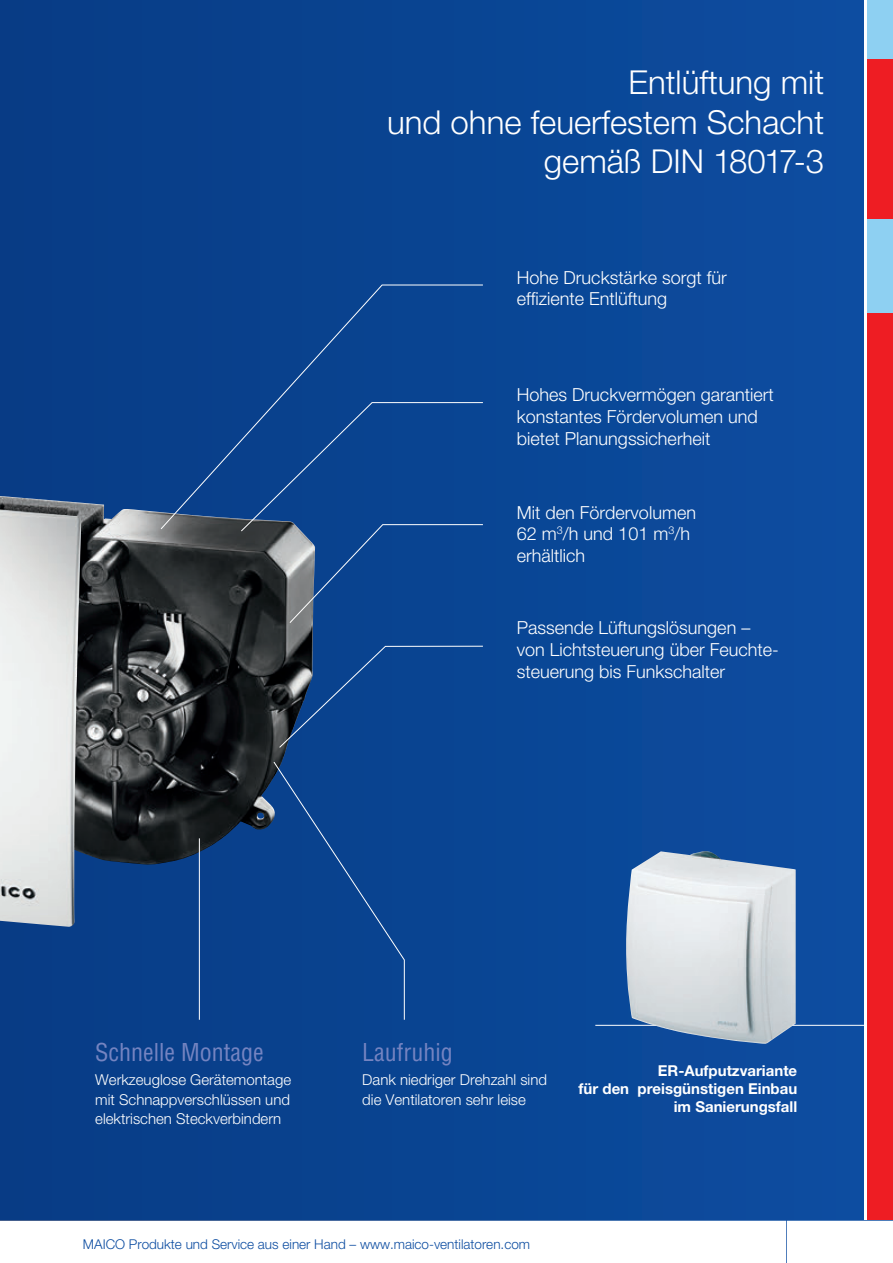
<style>
.page{position:relative;width:893px;height:1263px;background:#fff}
.page>*{position:absolute;margin:0;border:0;box-sizing:border-box;transform-origin:0 0}
.t1{font:300 33px/39.6px "Helvetica Neue LT";color:#fff;text-align:right}
.t2{font:condensed 24px "Helvetica";color:#7584c1}
.t3{font:300 18px/21.6px "Helvetica Neue LT";color:#fff}
.t4{font:300 15px/19.5px "Helvetica Neue LT";color:#fff;text-align:justify}
.t5{font:700 15px/18px "Helvetica Neue LT";color:#fff;text-align:right}
.t6{font:300 13.5px "Helvetica Neue LT";color:#0d4da1}
</style>
<div class="page">
<div style="left:0;top:0;width:863px;height:1221px;background:linear-gradient(to right,#073b84,#0d4da0)"></div>
<img style="left:0;top:495px;width:315px;height:370px">
<img style="left:0;top:508px;width:82px;height:419px">
<hr style="left:199px;top:838px;width:1px;height:182px;background:#fff">
<div style="left:273px;top:761px;width:132px;height:259px;background:#09428f"></div>
<div style="left:160px;top:284px;width:324px;height:246px;background:#09418d"></div>
<svg style="left:279px;top:645px;width:205px;height:103px;background:#114487"></svg>
<svg style="left:240px;top:402px;width:244px;height:222px;background:#154789"></svg>
<hr style="left:595px;top:1025px;width:270px;height:1px;background:#fff">
<img style="left:626px;top:851px;width:170px;height:193px">
<div style="left:867px;top:0;width:26px;height:1263px;background:#ee1d23"></div>
<div style="left:0;top:1220px;width:893px;height:43px;background:#fff"></div>
<div style="left:867px;top:0;width:26px;height:58px;background:#8ed0f2"></div>
<div style="left:867px;top:219px;width:26px;height:94px;background:#8ed0f2"></div>
<h1 class="t1" style="left:387px;top:62px;width:439px">Entlüftung mit<br>und ohne feuerfestem Schacht gemäß DIN 18017-3</h1>
<p class="t3" style="left:517px;top:266px;width:211px">Hohe Druckstärke sorgt für effiziente Entlüftung</p>
<p class="t3" style="left:517px;top:384px;width:258px">Hohes Druckvermögen garantiert konstantes Fördervolumen und bietet Planungssicherheit</p>
<p class="t3" style="left:517px;top:501px;width:181px">Mit den Fördervolumen<br>62 m<sup>3</sup>/h und 101 m<sup>3</sup>/h erhältlich</p>
<p class="t3" style="left:517px;top:617px;width:263px">Passende Lüftungslösungen – von Lichtsteuerung über Feuchte&shy;steuerung bis Funkschalter</p>
<h2 class="t2" style="left:95px;top:1038px;width:170px">Schnelle Montage</h2>
<p class="t4" style="left:95px;top:1070px;width:197px">Werkzeuglose Gerätemontage mit Schnappverschlüssen und elektrischen Steckverbindern</p>
<h2 class="t2" style="left:362px;top:1038px;width:92px">Laufruhig</h2>
<p class="t4" style="left:362px;top:1070px;width:186px">Dank niedriger Drehzahl sind die Ventilatoren sehr leise</p>
<p class="t5" style="left:579px;top:1062px;width:220px">ER-Aufputzvariante<br>für den preisgünstigen Einbau im Sanierungsfall</p>
<p class="t6" style="left:83px;top:1235px;width:449px">MAICO Produkte und Service aus einer Hand – www.maico-ventilatoren.com</p>
</div>
